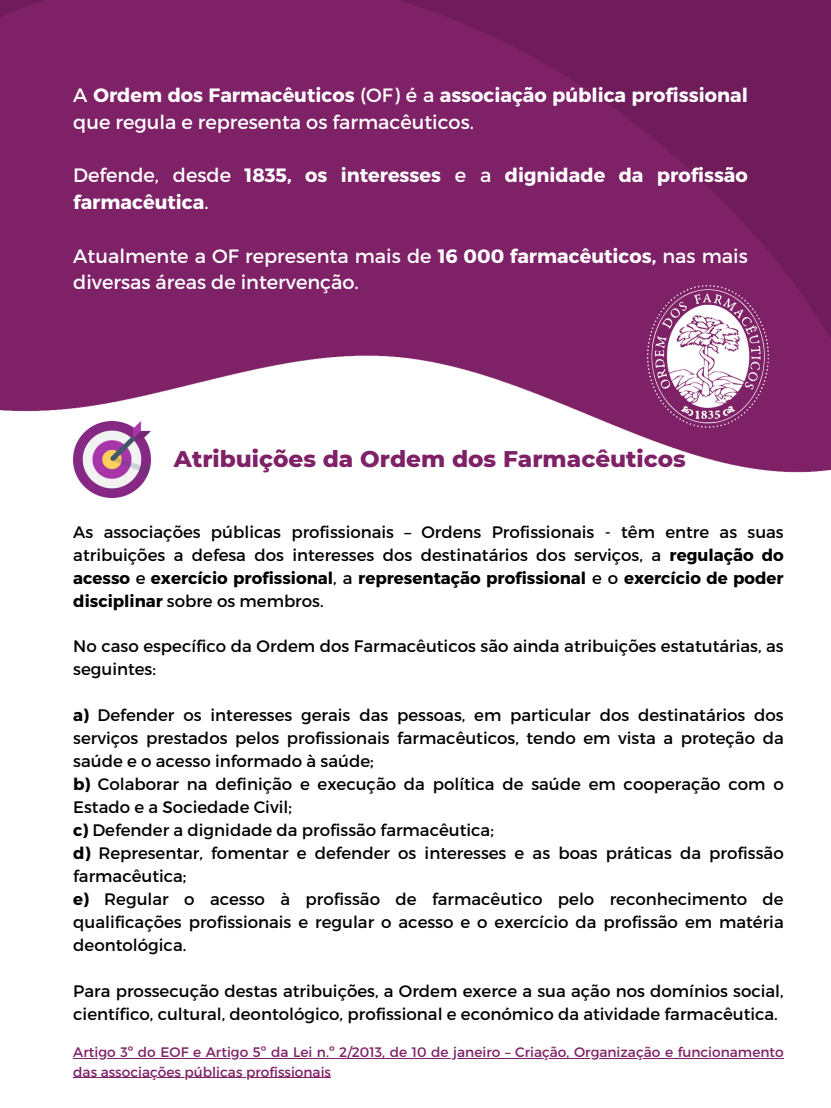
<style>
.page{position:relative;width:831px;height:1108px;background:#fff}
.page>*{position:absolute;margin:0;border:0;box-sizing:border-box;transform-origin:0 0}
.t1{font:800 23.12px "Montserrat";color:#7e2166}
.t2{font:700 19.31px/26.8px "Montserrat";color:#fff}
.t3{font:19.31px/26.8px "Montserrat";color:#fff}
.t4{font:16.62px/23px "Montserrat";color:#000}
.t5{font:13.75px "Montserrat";color:#7e2166}
.s1{font-weight:400}
.s2{font-weight:700}
</style>
<div class="page">
<img style="left:0;top:0;width:830px;height:1059px">
<img style="left:632px;top:286px;width:151px;height:145px">
<hr style="left:73px;top:1057px;width:710px;height:1px;background:#7e2166">
<hr style="left:73px;top:1077px;width:258px;height:1px;background:#7e2166">
<img style="left:73px;top:421px;width:77px;height:77px">
<h3 class="t2" style="left:73px;top:81px;width:675px"><span class="s1">A</span> Ordem dos Farmacêuticos <span class="s1">(OF) é a</span> associação pública profissional <span class="s1">que regula e representa os farmacêuticos.</span></h3>
<h3 class="t2" style="left:73px;top:161px;width:675px"><span class="s1">Defende, desde</span> 1835, os interesses <span class="s1">e a</span> dignidade da profissão farmacêutica<span class="s1">.</span></h3>
<p class="t3" style="left:73px;top:241px;width:675px">Atualmente a OF representa mais de <span class="s2">16 000 farmacêuticos,</span> nas mais diversas áreas de intervenção.</p>
<h1 class="t1" style="left:174px;top:444px;width:513px">Atribuições da Ordem dos Farmacêuticos</h1>
<h2 class="t4" style="left:73px;top:519px;width:711px;text-align:justify">As associações públicas profissionais – Ordens Profissionais - têm entre as suas atribuições a defesa dos interesses dos destinatários dos serviços, a <span class="s2">regulação do acesso</span> e <span class="s2">exercício profissional</span>, a <span class="s2">representação profissional</span> e o <span class="s2">exercício de poder disciplinar</span> sobre os membros.</h2>
<h2 class="t4" style="left:73px;top:634px;width:711px">No caso específico da Ordem dos Farmacêuticos são ainda atribuições estatutárias, as seguintes:</h2>
<p class="t4" style="left:73px;top:703px;width:711px"><span class="s2">a)</span> Defender os interesses gerais das pessoas, em particular dos destinatários dos serviços prestados pelos profissionais farmacêuticos, tendo em vista a proteção da saúde e o acesso informado à saúde;<br><span class="s2">b)</span> Colaborar na definição e execução da política de saúde em cooperação com o Estado e a Sociedade Civil;<br><span class="s2">c)</span> Defender a dignidade da profissão farmacêutica;<br><span class="s2">d)</span> Representar, fomentar e defender os interesses e as boas práticas da profissão farmacêutica;<br><span class="s2">e)</span> Regular o acesso à profissão de farmacêutico pelo reconhecimento de qualificações profissionais e regular o acesso e o exercício da profissão em matéria deontológica.</p>
<p class="t4" style="left:73px;top:978px;width:711px">Para prossecução destas atribuições, a Ordem exerce a sua ação nos domínios social, científico, cultural, deontológico, profissional e económico da atividade farmacêutica.</p>
<h1 class="t5" style="left:73px;top:1043px;width:711px">Artigo 3º do EOF e Artigo 5º da Lei n.º 2/2013, de 10 de janeiro – Criação, Organização e funcionamento</h1>
<h3 class="t5" style="left:73px;top:1062px;width:259px">das associações públicas profissionais</h3>
</div>
